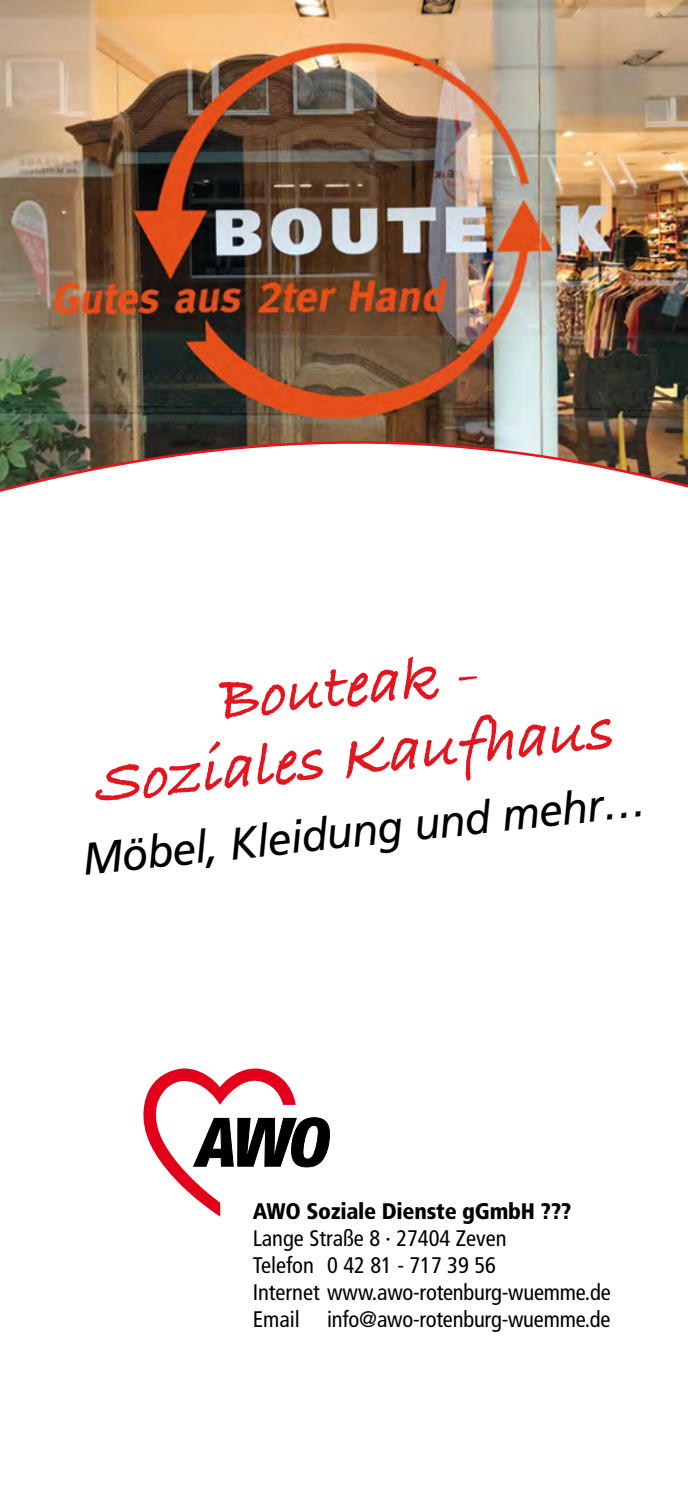
<style>
.page{position:relative;width:688px;height:1489px;background:#fff}
.page>*{position:absolute;margin:0;border:0;box-sizing:border-box;transform-origin:0 0}
.t1{font:italic 700 65px/70px "Bradley Hand ITCTT";color:#e3151e;text-align:center;scale:.95 1}
.t2{font:italic 45px "Frutiger";color:#000;scale:.95 1}
.t3{font:condensed 22.5px/27px "Frutiger";color:#000}
.s1{font-weight:900}
</style>
<div class="page">
<img style="left:0;top:0;width:687px;height:424px">
<img style="left:0;top:424px;width:687px;height:68px">
<svg style="left:143px;top:1068px;width:187px;height:149px"></svg>
<p class="t1" style="left:82px;top:676px;width:549px;rotate:-6deg">Bouteak -<br>Soziales Kaufhaus</p>
<p class="t2" style="left:80px;top:833px;width:596px;rotate:-6deg">Möbel, Kleidung und mehr…</p>
<p class="t3" style="left:252px;top:1197px;width:359px"><span class="s1">AWO Soziale Dienste gGmbH ???<br></span>Lange Straße 8 · 27404 Zeven<br>Telefon 0 42 81 - 717 39 56<br>Internet www.awo-rotenburg-wuemme.de<br>Email info@awo-rotenburg-wuemme.de</p>
</div>
